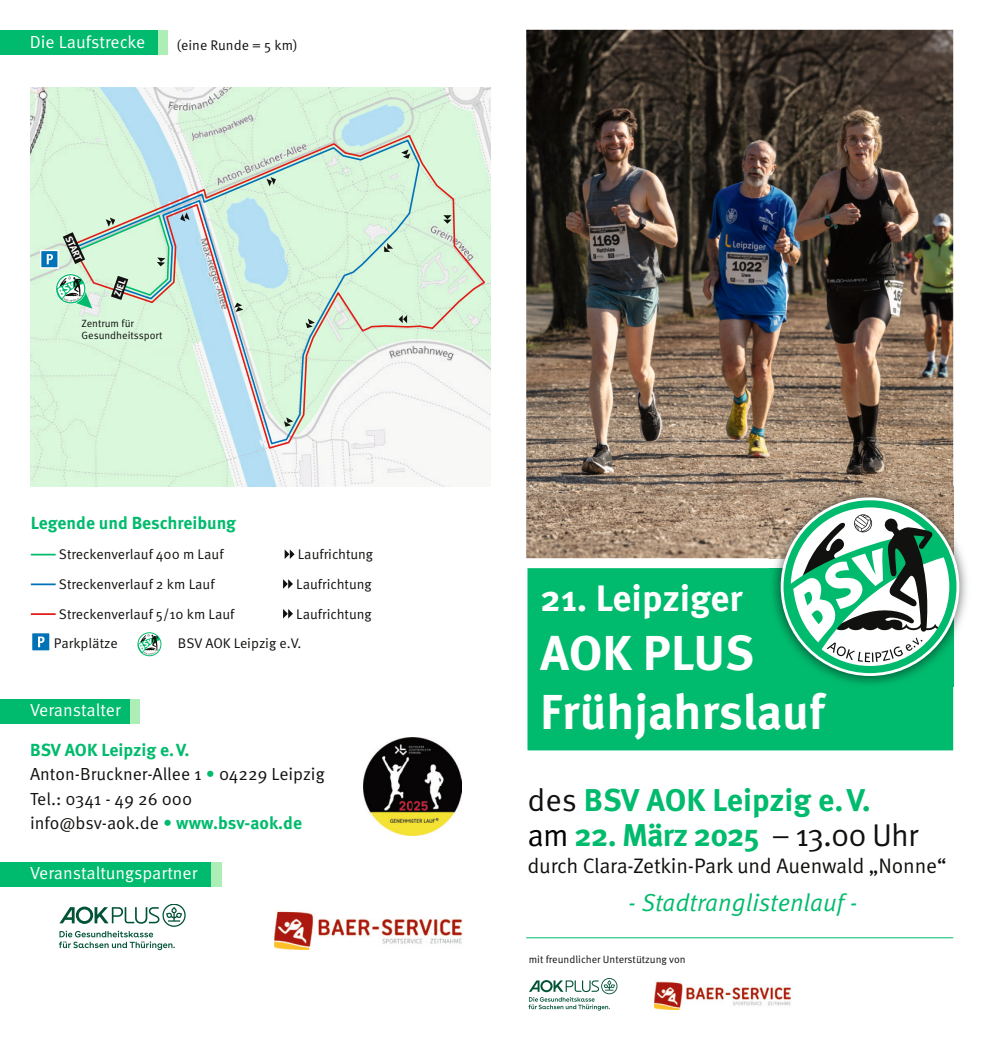
<style>
.page{position:relative;width:983px;height:1042px;background:#fff}
.page>*{position:absolute;margin:0;border:0;box-sizing:border-box;transform-origin:0 0}
.t1{font:700 49px/58.8px "Meta Pro";color:#fff}
.t2{font:700 36.75px "Meta Pro";color:#fff}
.t3{font:700 31.5px/35px "Meta Pro";letter-spacing:-.02em;color:#00bb6d}
.t4{font:italic 24.5px "Meta Pro";color:#00bb6d}
.t5{font:21px "Meta Pro";letter-spacing:-.01em;color:#11110f}
.t6{font:17.5px/24.5px "Meta Pro";color:#11110f}
.t7{font:17.5px "Meta Pro";letter-spacing:-.005em;color:#fff}
.t8{font:700 17.5px "Meta Pro";letter-spacing:-.005em;color:#00bb6d}
.t9{font:14px "Meta Pro";color:#11110f}
.t10{font:10.5px/12.6px "Meta Pro";color:#11110f}
.t11{font:700 9.8px "Meta Pro";color:#fff}
.s1{font-weight:700;color:#00bb6d}
.s2{color:#00bb6d}
.s3{font-weight:400;color:#11110f}
.s4{font-weight:400;color:#000}
</style>
<div class="page">
<img style="left:526px;top:30px;width:426px;height:528px">
<div style="left:207px;top:862px;width:15px;height:24px;background:#aceeb6"></div>
<div style="left:0;top:862px;width:211px;height:24px;background:#00bb6d"></div>
<div style="left:0;top:699px;width:131px;height:25px;background:#00bb6d"></div>
<div style="left:130px;top:699px;width:10px;height:25px;background:#aceeb6"></div>
<div style="left:527px;top:568px;width:425px;height:182px;background:#00bb6d"></div>
<svg style="left:528px;top:979px;width:89px;height:31px"></svg>
<hr style="left:526px;top:937px;width:426px;height:1px;background:#00bb6d">
<img style="left:769px;top:486px;width:198px;height:201px">
<img style="left:769px;top:486px;width:183px;height:72px">
<img style="left:769px;top:568px;width:183px;height:119px">
<svg style="left:783px;top:500px;width:173px;height:173px"></svg>
<img style="left:654px;top:981px;width:137px;height:28px">
<svg style="left:31px;top:554px;width:25px;height:1px"></svg>
<svg style="left:284px;top:549px;width:10px;height:10px"></svg>
<hr style="left:31px;top:583px;width:25px;height:2px;background:#0072b8">
<svg style="left:283px;top:579px;width:10px;height:10px"></svg>
<hr style="left:31px;top:613px;width:25px;height:2px;background:#e11c15">
<svg style="left:283px;top:609px;width:10px;height:9px"></svg>
<svg style="left:32px;top:633px;width:18px;height:18px"></svg>
<svg style="left:137px;top:632px;width:24px;height:24px"></svg>
<svg style="left:59px;top:905px;width:127px;height:45px"></svg>
<img style="left:274px;top:911px;width:189px;height:38px">
<img style="left:31px;top:88px;width:459px;height:398px">
<div style="left:0;top:30px;width:157px;height:25px;background:#00bb6d"></div>
<div style="left:158px;top:30px;width:9px;height:25px;background:#aceeb6"></div>
<svg style="left:71px;top:134px;width:415px;height:316px;background:#d5ecdd"></svg>
<svg style="left:266px;top:177px;width:10px;height:9px"></svg>
<svg style="left:401px;top:149px;width:9px;height:10px"></svg>
<svg style="left:443px;top:215px;width:8px;height:9px"></svg>
<svg style="left:398px;top:315px;width:9px;height:8px"></svg>
<svg style="left:384px;top:243px;width:9px;height:9px"></svg>
<svg style="left:305px;top:319px;width:10px;height:9px"></svg>
<svg style="left:234px;top:303px;width:9px;height:9px"></svg>
<svg style="left:180px;top:212px;width:9px;height:10px"></svg>
<svg style="left:39px;top:213px;width:131px;height:96px;background:#badac4"></svg>
<svg style="left:284px;top:417px;width:9px;height:10px"></svg>
<img style="left:363px;top:737px;width:98px;height:99px">
<p class="t7" style="left:30px;top:34px;width:117px">Die Laufstrecke</p>
<p class="t9" style="left:177px;top:39px;width:122px">(eine Runde = 5 km)</p>
<p class="t11" style="left:72px;top:234px;width:28px;rotate:65deg">START</p>
<p class="t11" style="left:113px;top:295px;width:19px;rotate:-72deg">ZIEL</p>
<p class="t10" style="left:82px;top:317px;width:82px">Zentrum für<br>Gesundheitssport</p>
<p class="t8" style="left:31px;top:516px;width:207px">Legende und Beschreibung</p>
<p class="t9" style="left:59px;top:548px;width:166px">Streckenverlauf 400 m Lauf</p>
<p class="t9" style="left:298px;top:548px;width:77px">Laufrichtung</p>
<p class="t9" style="left:59px;top:578px;width:157px">Streckenverlauf 2 km Lauf</p>
<p class="t9" style="left:296px;top:578px;width:77px">Laufrichtung</p>
<p class="t9" style="left:59px;top:608px;width:177px">Streckenverlauf 5/10 km Lauf</p>
<p class="t9" style="left:296px;top:608px;width:77px">Laufrichtung</p>
<p class="t9" style="left:54px;top:637px;width:65px">Parkplätze</p>
<p class="t9" style="left:178px;top:637px;width:125px">BSV AOK Leipzig e.V.</p>
<p class="t7" style="left:30px;top:703px;width:92px">Veranstalter</p>
<p class="t6" style="left:30px;top:738px;width:296px"><span class="s1">BSV AOK Leipzig e. V.<br></span>Anton-Bruckner-Allee 1 <span class="s2">•</span> 04229 Leipzig<br>Tel.: 0341 - 49 26 000 info@bsv-aok.de <span class="s2">•</span> <span class="s1">www.bsv-aok.de</span></p>
<p class="t7" style="left:30px;top:865px;width:169px">Veranstaltungspartner</p>
<h2 class="t2" style="left:540px;top:584px;width:204px">21. Leipziger</h2>
<h1 class="t1" style="left:540px;top:627px;width:286px">AOK PLUS<br>Frühjahrslauf</h1>
<h3 class="t3" style="left:527px;top:786px;width:392px"><span class="s3">des</span> BSV AOK Leipzig e. V. <span class="s4">am</span> 22. März 2025 <span class="s3">– 13.00 Uhr</span></h3>
<h3 class="t5" style="left:527px;top:856px;width:420px">durch Clara-Zetkin-Park und Auenwald „Nonne“</h3>
<h3 class="t4" style="left:627px;top:893px;width:231px">- Stadtranglistenlauf -</h3>
<p class="t10" style="left:528px;top:954px;width:158px">mit freundlicher Unterstützung von</p>
</div>
